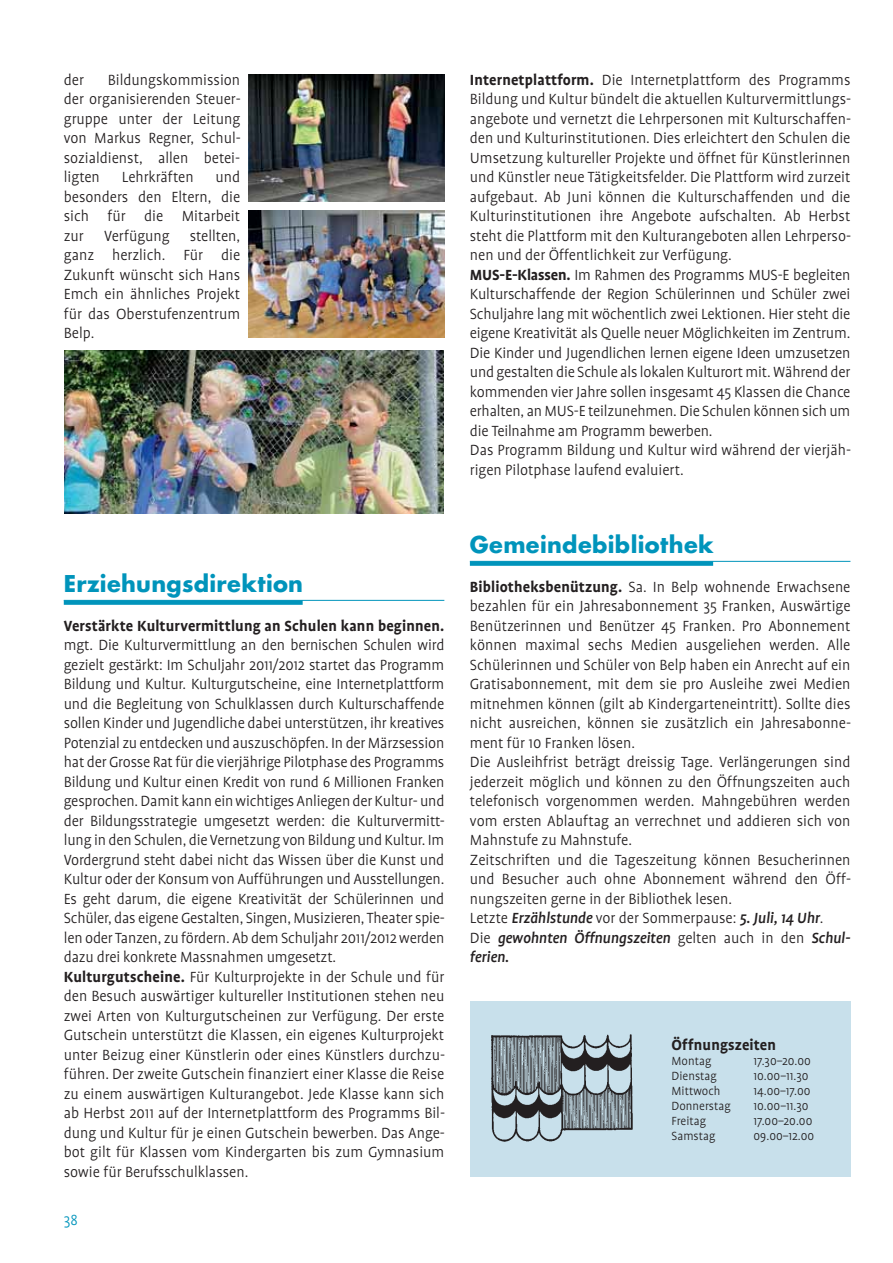
<style>
.page{position:relative;width:893px;height:1263px;background:#fff}
.page>*{position:absolute;margin:0;border:0;box-sizing:border-box;transform-origin:0 0}
.t1{font:700 22.5px "Futura";letter-spacing:.015em;color:#0094bb}
.t2{font:300 16.8px/19.5px "Profile";color:#231f20}
.t3{font:700 16.8px "Profile";letter-spacing:.01em;color:#231f20}
.t4{font:300 16.8px "Profile";color:#0094bb}
.t5{font:300 13.5px "Profile";color:#231f20}
.s1{font-weight:700}
.s2{font-weight:500;font-style:italic}
</style>
<div class="page">
<div style="left:64px;top:600px;width:239px;height:5px;background:#0094bb"></div>
<hr style="left:64px;top:600px;width:380px;height:1px;background:#0094bb">
<div style="left:470px;top:1001px;width:380px;height:176px;background:#c8e0eb"></div>
<img style="left:491px;top:1034px;width:142px;height:108px">
<div style="left:470px;top:561px;width:243px;height:5px;background:#0094bb"></div>
<hr style="left:470px;top:561px;width:380px;height:1px;background:#0094bb">
<img style="left:249px;top:74px;width:195px;height:128px">
<img style="left:249px;top:210px;width:195px;height:128px">
<img style="left:64px;top:350px;width:380px;height:164px">
<p class="t2" style="left:64px;top:71px;width:179px;text-align:justify;text-indent:44px">Bildungskommission der organisierenden Steuer&shy;gruppe unter der Leitung von Markus Regner, Schul&shy;sozialdienst, allen betei&shy;ligten</p>
<p class="t2" style="left:64px;top:71px;width:22px">der</p>
<p class="t2" style="left:64px;top:168px;width:178px;text-align:justify;text-indent:152px">und besonders den Eltern, die sich für die Mitarbeit zur Verfügung stellten, ganz herzlich. Für die Zukunft wünscht sich Hans Emch ein ähnliches Projekt für das Oberstufenzentrum Belp.</p>
<p class="t2" style="left:122px;top:168px;width:73px">Lehrkräften</p>
<h1 class="t1" style="left:64px;top:573px;width:241px">Erziehungsdirektion</h1>
<p class="t3" style="left:64px;top:619px;width:382px">Verstärkte Kulturvermittlung an Schulen kann beginnen.</p>
<p class="t2" style="left:64px;top:636px;width:383px">mgt. Die Kulturvermittlung an den bernischen Schulen wird gezielt gestärkt: Im Schuljahr 2011/2012 startet das Programm Bildung und Kultur. Kulturgutscheine, eine Internetplattform und die Begleitung von Schulklassen durch Kulturschaffende sollen Kinder und Jugendliche dabei unterstützen, ihr kreatives Potenzial zu entdecken und auszuschöpfen. In der Märzsession hat der Grosse Rat für die vierjährige Pilotphase des Programms Bildung und Kultur einen Kredit von rund 6 Millionen Franken gesprochen. Damit kann ein wichtiges Anliegen der Kultur- und der Bildungsstrategie umgesetzt werden: die Kulturvermitt&shy;lung in den Schulen, die Vernetzung von Bildung und Kultur. Im Vordergrund steht dabei nicht das Wissen über die Kunst und Kultur oder der Konsum von Aufführungen und Ausstellungen.<br>Es geht darum, die eigene Kreativität der Schülerinnen und Schüler, das eigene Gestalten, Singen, Musizieren, Theater spie&shy;len oder Tanzen, zu fördern. Ab dem Schuljahr 2011/2012 werden dazu drei konkrete Massnahmen umgesetzt.<br><span class="s1">Kulturgutscheine.</span> Für Kulturprojekte in der Schule und für den Besuch auswärtiger kultureller Institutionen stehen neu zwei Arten von Kulturgutscheinen zur Verfügung. Der erste Gutschein unterstützt die Klassen, ein eigenes Kulturprojekt unter Beizug einer Künstlerin oder eines Künstlers durchzu&shy;führen. Der zweite Gutschein finanziert einer Klasse die Reise zu einem auswärtigen Kulturangebot. Jede Klasse kann sich ab Herbst 2011 auf der Internetplattform des Programms Bil&shy;dung und Kultur für je einen Gutschein bewerben. Das Ange&shy;bot gilt für Klassen vom Kindergarten bis zum Gymnasium sowie für Berufsschulklassen.</p>
<p class="t4" style="left:64px;top:1212px;width:16px">38</p>
<p class="t2" style="left:470px;top:71px;width:383px"><span class="s1">Internetplattform.</span> Die Internetplattform des Programms Bildung und Kultur bündelt die aktuellen Kulturvermittlungs&shy;angebote und vernetzt die Lehrpersonen mit Kulturschaffen&shy;den und Kulturinstitutionen. Dies erleichtert den Schulen die Umsetzung kultureller Projekte und öffnet für Künstlerinnen und Künstler neue Tätigkeitsfelder. Die Plattform wird zurzeit aufgebaut. Ab Juni können die Kulturschaffenden und die Kulturinstitutionen ihre Angebote aufschalten. Ab Herbst steht die Plattform mit den Kulturangeboten allen Lehrperso&shy;nen und der Öffentlichkeit zur Verfügung.<br><span class="s1">MUS-E-Klassen.</span> Im Rahmen des Programms MUS-E begleiten Kulturschaffende der Region Schülerinnen und Schüler zwei Schuljahre lang mit wöchentlich zwei Lektionen. Hier steht die eigene Kreativität als Quelle neuer Möglichkeiten im Zentrum.<br>Die Kinder und Jugendlichen lernen eigene Ideen umzusetzen und gestalten die Schule als lokalen Kulturort mit. Während der kommenden vier Jahre sollen insgesamt 45 Klassen die Chance erhalten, an MUS-E teilzunehmen. Die Schulen können sich um die Teilnahme am Programm bewerben.<br>Das Programm Bildung und Kultur wird während der vierjäh&shy;rigen Pilotphase laufend evaluiert.</p>
<h1 class="t1" style="left:470px;top:534px;width:245px">Gemeindebibliothek</h1>
<p class="t2" style="left:470px;top:578px;width:383px"><span class="s1">Bibliotheksbenützung.</span> Sa. In Belp wohnende Erwachsene bezahlen für ein Jahresabonnement 35 Franken, Auswärtige Benützerinnen und Benützer 45 Franken. Pro Abonnement können maximal sechs Medien ausgeliehen werden. Alle Schülerinnen und Schüler von Belp haben ein Anrecht auf ein Gratisabonnement, mit dem sie pro Ausleihe zwei Medien mitnehmen können (gilt ab Kindergarteneintritt). Sollte dies nicht ausreichen, können sie zusätzlich ein Jahresabonne&shy;ment für 10 Franken lösen.<br>Die Ausleihfrist beträgt dreissig Tage. Verlängerungen sind jederzeit möglich und können zu den Öffnungszeiten auch telefonisch vorgenommen werden. Mahngebühren werden vom ersten Ablauftag an verrechnet und addieren sich von Mahnstufe zu Mahnstufe.<br>Zeitschriften und die Tageszeitung können Besucherinnen und Besucher auch ohne Abonnement während den Öff&shy;nungszeiten gerne in der Bibliothek lesen.<br>Letzte <span class="s2">Erzählstunde</span> vor der Sommerpause: <span class="s2">5. Juli, 14 Uhr</span>.<br>Die <span class="s2">gewohnten Öffnungszeiten</span> gelten auch in den <span class="s2">Schul&shy;ferien.</span></p>
<p class="t3" style="left:672px;top:1038px;width:106px">Öffnungszeiten</p>
<p class="t5" style="left:672px;top:1055px;width:41px">Montag</p>
<p class="t5" style="left:754px;top:1055px;width:59px">17.30–20.00</p>
<p class="t5" style="left:672px;top:1070px;width:47px">Dienstag</p>
<p class="t5" style="left:754px;top:1070px;width:56px">10.00–11.30</p>
<p class="t5" style="left:672px;top:1085px;width:50px">Mittwoch</p>
<p class="t5" style="left:754px;top:1085px;width:58px">14.00–17.00</p>
<p class="t5" style="left:672px;top:1100px;width:61px">Donnerstag</p>
<p class="t5" style="left:754px;top:1100px;width:56px">10.00–11.30</p>
<p class="t5" style="left:672px;top:1115px;width:36px">Freitag</p>
<p class="t5" style="left:754px;top:1115px;width:60px">17.00–20.00</p>
<p class="t5" style="left:672px;top:1130px;width:45px">Samstag</p>
<p class="t5" style="left:754px;top:1130px;width:62px">09.00–12.00</p>
</div>
